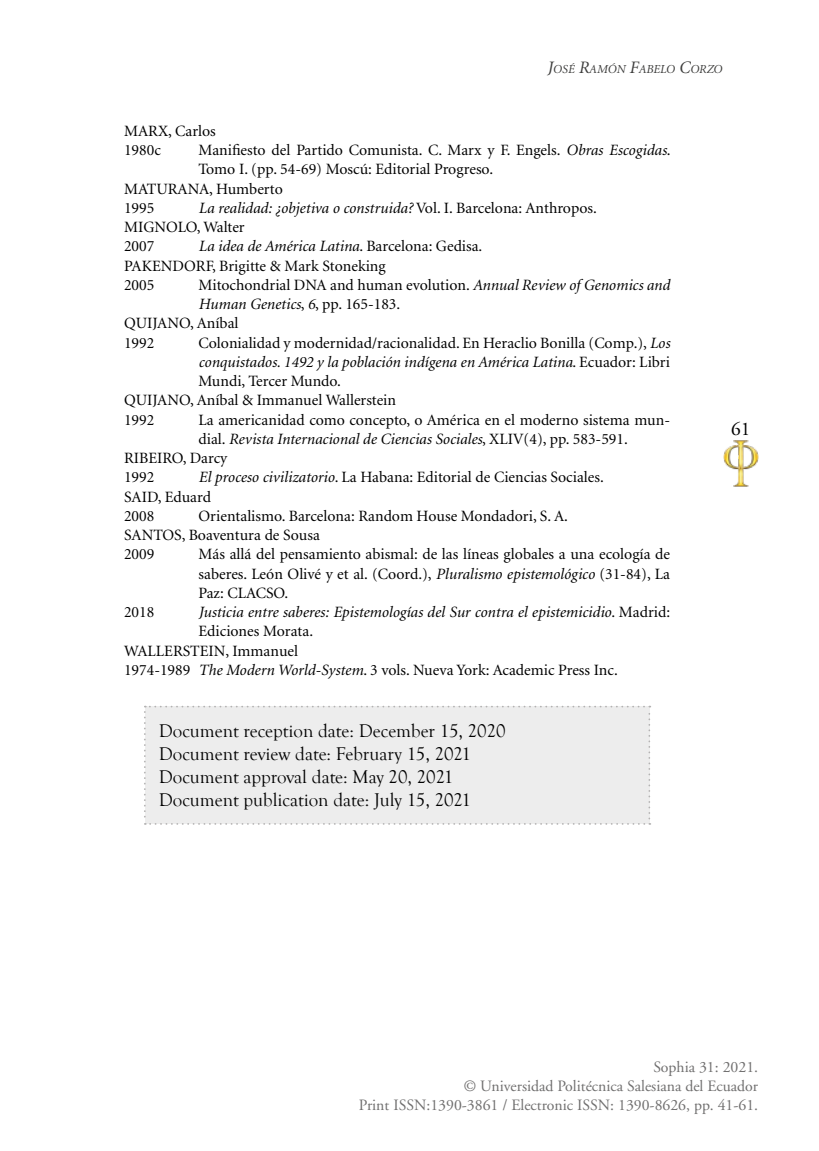
<style>
.page{position:relative;width:819px;height:1151px;background:#fff}
.page>*{position:absolute;margin:0;border:0;box-sizing:border-box;transform-origin:0 0}
.t1{font:19.25px "Adobe Garamond";color:#000}
.t2{font:18.9px/23.1px "Goudy Old Style T";color:#000}
.t3{font:15.75px/19.2px "Minion";color:#000}
.t4{font:italic 15.75px "Minion";color:#000}
.t5{font:15.75px/19.2px "Adobe Garamond";color:#706f6f;text-align:right}
.t6{font:italic 12.25px "Minion";color:#3c3c3b}
.s1{font-size:17.5px}
.s2{font-style:italic}
.s3{font-style:normal}
</style>
<div class="page">
<img style="left:723px;top:440px;width:35px;height:47px">
<div style="left:144px;top:706px;width:506px;height:119px;background:#ededed"></div>
<p class="t6" style="left:547px;top:63px;width:176px"><span class="s1">J</span>OSÉ <span class="s1">R</span>AMÓN <span class="s1">F</span>ABELO <span class="s1">C</span>ORZO</p>
<p class="t3" style="left:124px;top:122px;width:93px">MARX, Carlos<br>1980c</p>
<p class="t3" style="left:198px;top:141px;width:473px">Manifiesto del Partido Comunista. C. Marx y F. Engels. <span class="s2">Obras Escogidas</span>.</p>
<p class="t3" style="left:198px;top:160px;width:296px">Tomo I. (pp. 54-69) Moscú: Editorial Progreso.</p>
<p class="t3" style="left:124px;top:180px;width:160px">MATURANA, Humberto</p>
<p class="t3" style="left:124px;top:199px;width:32px">1995</p>
<p class="t3" style="left:124px;top:199px;width:474px;text-indent:74px"><span class="s2">La realidad: ¿objetiva o construida?</span> Vol. I. Barcelona: Anthropos.<br>MIGNOLO, Walter<br>2007</p>
<p class="t3" style="left:124px;top:237px;width:360px;text-indent:74px"><span class="s2">La idea de América Latina</span>. Barcelona: Gedisa.<br>PAKENDORF, Brigitte &amp; Mark Stoneking<br>2005</p>
<p class="t3" style="left:198px;top:276px;width:473px">Mitochondrial DNA and human evolution. <span class="s2">Annual Review of Genomics and</span></p>
<p class="t4" style="left:198px;top:296px;width:203px">Human Genetics<span class="s3">,</span> 6<span class="s3">, pp. 165-183.</span></p>
<p class="t3" style="left:124px;top:314px;width:116px">QUIJANO, Aníbal</p>
<p class="t3" style="left:124px;top:334px;width:32px">1992</p>
<p class="t3" style="left:198px;top:334px;width:473px">Colonialidad y modernidad/racionalidad. En Heraclio Bonilla (Comp.), <span class="s2">Los</span></p>
<p class="t4" style="left:198px;top:354px;width:473px">conquistados. 1492 y la población indígena en América Latina<span class="s3">. Ecuador: Libri</span></p>
<p class="t3" style="left:198px;top:372px;width:144px">Mundi, Tercer Mundo.</p>
<p class="t3" style="left:124px;top:391px;width:273px">QUIJANO, Aníbal &amp; Immanuel Wallerstein</p>
<p class="t3" style="left:124px;top:411px;width:32px">1992</p>
<p class="t3" style="left:198px;top:411px;width:473px">La americanidad como concepto, o América en el moderno sistema mun-</p>
<p class="t4" style="left:198px;top:431px;width:431px"><span class="s3">dial.</span> Revista Internacional de Ciencias Sociales<span class="s3">, XLIV(4), pp. 583-591.</span></p>
<p class="t3" style="left:124px;top:449px;width:105px">RIBEIRO, Darcy</p>
<p class="t3" style="left:124px;top:468px;width:32px">1992</p>
<p class="t3" style="left:124px;top:468px;width:481px;text-indent:74px"><span class="s2">El proceso civilizatorio</span>. La Habana: Editorial de Ciencias Sociales.<br>SAID, Eduard<br>2008</p>
<p class="t3" style="left:124px;top:507px;width:445px;text-indent:74px">Orientalismo. Barcelona: Random House Mondadori, S. A.<br>SANTOS, Boaventura de Sousa<br>2009</p>
<p class="t3" style="left:198px;top:545px;width:473px;text-align:justify">Más allá del pensamiento abismal: de las líneas globales a una ecología de saberes. León Olivé y et al. (Coord.), <span class="s2">Pluralismo epistemológico</span> (31-84), La Paz: CLACSO.</p>
<p class="t3" style="left:124px;top:603px;width:32px">2018</p>
<p class="t4" style="left:198px;top:604px;width:473px">Justicia entre saberes: Epistemologías del Sur contra el epistemicidio<span class="s3">. Madrid:</span></p>
<p class="t3" style="left:198px;top:622px;width:116px">Ediciones Morata.</p>
<p class="t3" style="left:124px;top:641px;width:175px">WALLERSTEIN, Immanuel</p>
<p class="t3" style="left:124px;top:661px;width:495px">1974-1989 <span class="s2">The Modern World-System</span>. 3 vols. Nueva York: Academic Press Inc.</p>
<p class="t2" style="left:159px;top:719px;width:348px">Document reception date: December 15, 2020<br>Document review date: February 15, 2021<br>Document approval date: May 20, 2021<br>Document publication date: July 15, 2021</p>
<p class="t1" style="left:731px;top:418px;width:21px">61</p>
<p class="t5" style="left:359px;top:1058px;width:401px">Sophia 31: 2021.<br>© Universidad Politécnica Salesiana del Ecuador<br>Print ISSN:1390-3861 / Electronic ISSN: 1390-8626, pp. 41-61.</p>
</div>
